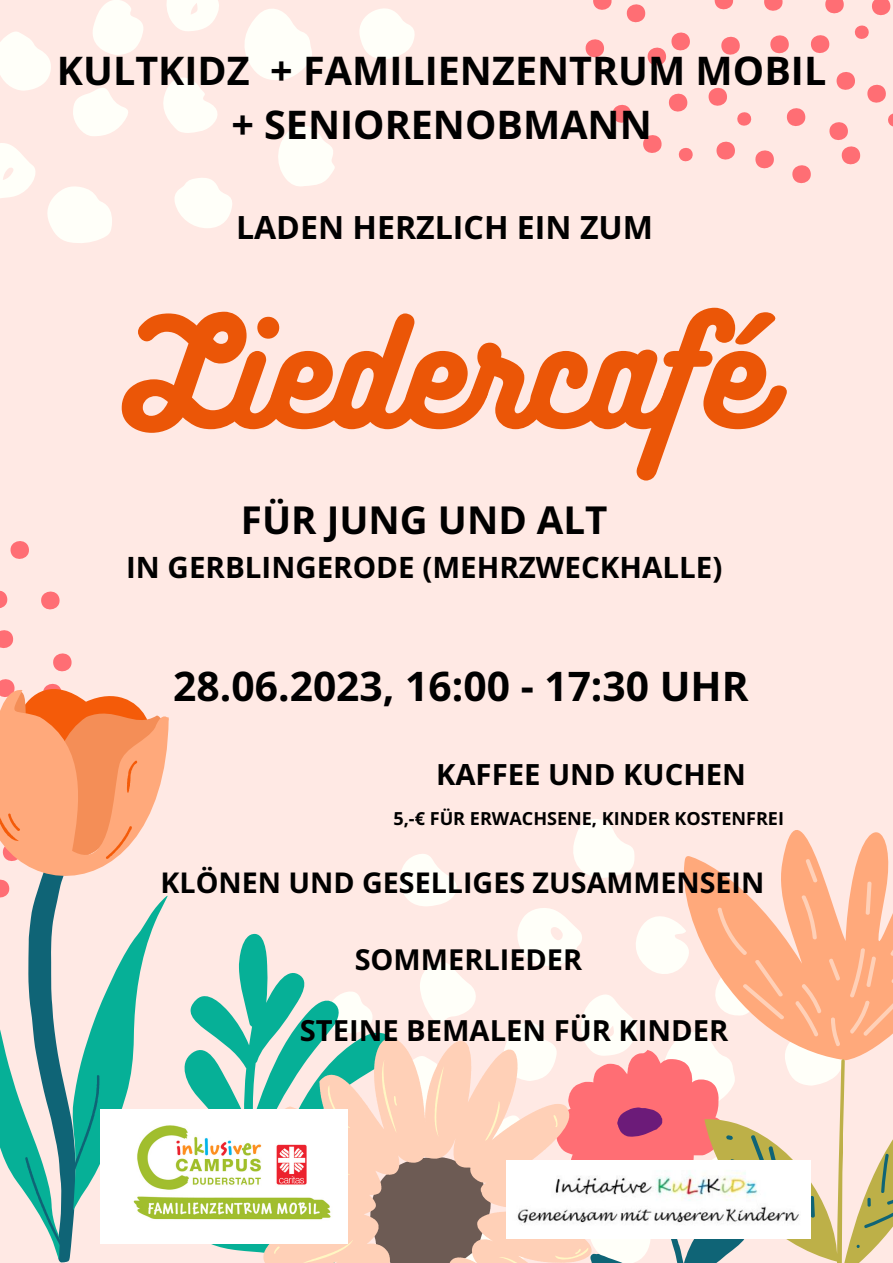
<style>
.page{position:relative;width:893px;height:1263px;background:#ffe9e4}
.page>*{position:absolute;margin:0;border:0;box-sizing:border-box;transform-origin:0 0}
.t1{font:133.35px "Bukhari Script";color:#eb5607}
.t2{font:700 40.8px "Open Sans Hebrew";color:#000}
.t3{font:700 39.53px "Open Sans Hebrew";color:#000}
.t4{font:700 38.55px "Open Sans Hebrew";color:#000}
.t5{font:700 32.1px "Open Sans Hebrew";color:#000}
.t6{font:700 29.55px "Open Sans Hebrew";color:#000}
.t7{font:700 29.25px "Open Sans Hebrew";color:#000}
.t8{font:700 29.1px "Open Sans Hebrew";color:#000}
.t9{font:700 28.88px "Open Sans Hebrew";color:#000}
.t10{font:700 28.65px "Open Sans Hebrew";color:#000}
.t11{font:700 18.08px "Open Sans Hebrew";color:#000}
</style>
<div class="page">
<svg style="left:170px;top:933px;width:129px;height:320px"></svg>
<svg style="left:259px;top:1038px;width:40px;height:225px"></svg>
<svg style="left:274px;top:1059px;width:25px;height:204px"></svg>
<svg style="left:0;top:590px;width:8px;height:18px"></svg>
<svg style="left:41px;top:591px;width:19px;height:19px"></svg>
<svg style="left:10px;top:541px;width:19px;height:18px"></svg>
<svg style="left:0;top:630px;width:170px;height:633px"></svg>
<svg style="left:299px;top:819px;width:594px;height:444px"></svg>
<svg style="left:245px;top:9px;width:67px;height:71px"></svg>
<svg style="left:47px;top:186px;width:65px;height:57px"></svg>
<svg style="left:278px;top:126px;width:57px;height:60px"></svg>
<svg style="left:0;top:32px;width:51px;height:59px"></svg>
<svg style="left:0;top:143px;width:35px;height:55px"></svg>
<svg style="left:175px;top:178px;width:57px;height:50px"></svg>
<svg style="left:167px;top:0;width:52px;height:31px"></svg>
<svg style="left:163px;top:78px;width:55px;height:55px"></svg>
<svg style="left:359px;top:8px;width:56px;height:51px"></svg>
<svg style="left:93px;top:0;width:50px;height:55px"></svg>
<svg style="left:73px;top:88px;width:55px;height:48px"></svg>
<svg style="left:825px;top:0;width:19px;height:14px"></svg>
<svg style="left:786px;top:108px;width:20px;height:18px"></svg>
<svg style="left:770px;top:35px;width:19px;height:19px"></svg>
<svg style="left:721px;top:36px;width:19px;height:19px"></svg>
<svg style="left:593px;top:0;width:19px;height:10px"></svg>
<svg style="left:764px;top:0;width:19px;height:11px"></svg>
<svg style="left:668px;top:93px;width:20px;height:19px"></svg>
<svg style="left:708px;top:87px;width:19px;height:19px"></svg>
<svg style="left:716px;top:141px;width:19px;height:19px"></svg>
<svg style="left:643px;top:135px;width:19px;height:18px"></svg>
<svg style="left:612px;top:104px;width:19px;height:19px"></svg>
<svg style="left:585px;top:39px;width:19px;height:19px"></svg>
<svg style="left:626px;top:4px;width:64px;height:62px"></svg>
<svg style="left:792px;top:165px;width:19px;height:18px"></svg>
<svg style="left:714px;top:0;width:20px;height:10px"></svg>
<svg style="left:755px;top:150px;width:19px;height:19px"></svg>
<svg style="left:810px;top:35px;width:20px;height:18px"></svg>
<svg style="left:854px;top:0;width:37px;height:39px"></svg>
<svg style="left:829px;top:72px;width:64px;height:93px"></svg>
<svg style="left:737px;top:112px;width:15px;height:14px"></svg>
<svg style="left:678px;top:148px;width:15px;height:14px"></svg>
<img style="left:100px;top:1109px;width:248px;height:134px">
<img style="left:506px;top:1161px;width:304px;height:77px">
<p class="t3" style="left:57px;top:43px;width:771px">KULTKIDZ + FAMILIENZENTRUM MOBIL</p>
<p class="t3" style="left:231px;top:97px;width:422px">+ SENIORENOBMANN</p>
<p class="t5" style="left:236px;top:205px;width:418px">LADEN HERZLICH EIN ZUM</p>
<p class="t1" style="left:123px;top:287px;width:644px">Liedercafé</p>
<p class="t4" style="left:241px;top:493px;width:368px">FÜR JUNG UND ALT</p>
<p class="t6" style="left:126px;top:546px;width:598px">IN GERBLINGERODE (MEHRZWECKHALLE)</p>
<p class="t2" style="left:173px;top:658px;width:577px">28.06.2023, 16:00 - 17:30 UHR</p>
<p class="t7" style="left:436px;top:754px;width:311px">KAFFEE UND KUCHEN</p>
<p class="t11" style="left:393px;top:806px;width:392px">5,-€ FÜR ERWACHSENE, KINDER KOSTENFREI</p>
<p class="t10" style="left:160px;top:862px;width:605px">KLÖNEN UND GESELLIGES ZUSAMMENSEIN</p>
<p class="t9" style="left:355px;top:939px;width:229px">SOMMERLIEDER</p>
<p class="t8" style="left:300px;top:1010px;width:430px">STEINE BEMALEN FÜR KINDER</p>
</div>
